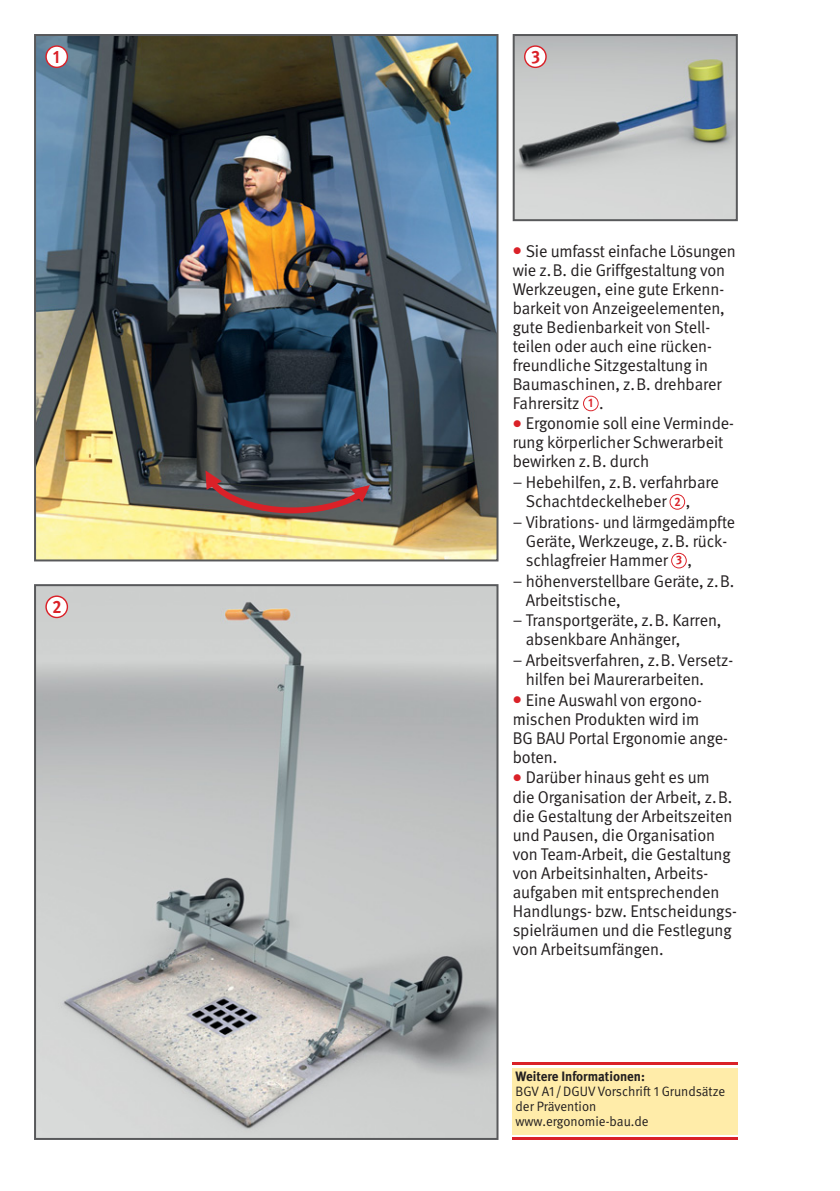
<style>
.page{position:relative;width:840px;height:1191px;background:#fff}
.page>*{position:absolute;margin:0;border:0;box-sizing:border-box;transform-origin:0 0}
.t1{font:700 18px "DGUV Meta";color:#da2128;scale:.9 1}
.t2{font:17px/19px "DGUV Meta";letter-spacing:-.005em;color:#231f20}
.t3{font:13.6px/15px "DGUV Meta";color:#231f20}
.t4{font:700 13.6px "DGUV Meta";color:#231f20}
.t5{font:700 12.4px "DGUV Meta";color:#da2128;scale:.9 1}
.s1{color:#da2128}
</style>
<div class="page">
<img style="left:37px;top:587px;width:458px;height:550px">
<div style="left:34px;top:584px;width:464px;height:556px;border:2px solid #58595b"></div>
<img style="left:37px;top:37px;width:458px;height:521px">
<div style="left:34px;top:34px;width:464px;height:527px;border:2px solid #58595b"></div>
<svg style="left:202px;top:470px;width:169px;height:46px;background:#624a4e"></svg>
<div style="left:512px;top:1068px;width:225px;height:66px;background:#ffeca9"></div>
<hr style="left:512px;top:1062px;width:225px;height:3px;background:#da2128">
<hr style="left:512px;top:1137px;width:225px;height:3px;background:#da2128">
<svg style="left:670px;top:553px;width:16px;height:15px"></svg>
<div style="left:671px;top:554px;width:14px;height:13px;background:#fff;border-radius:50%"></div>
<svg style="left:669px;top:494px;width:15px;height:16px"></svg>
<div style="left:670px;top:495px;width:13px;height:14px;background:#fff;border-radius:50%"></div>
<svg style="left:582px;top:396px;width:16px;height:15px"></svg>
<div style="left:583px;top:397px;width:14px;height:13px;background:#fff;border-radius:50%"></div>
<svg style="left:45px;top:45px;width:23px;height:23px"></svg>
<div style="left:47px;top:47px;width:20px;height:20px;background:#fff;border-radius:50%"></div>
<img style="left:515px;top:37px;width:219px;height:181px">
<div style="left:512px;top:34px;width:225px;height:187px;border:2px solid #58595b"></div>
<svg style="left:45px;top:595px;width:23px;height:23px"></svg>
<div style="left:47px;top:597px;width:20px;height:20px;background:#fff;border-radius:50%"></div>
<svg style="left:523px;top:45px;width:23px;height:23px"></svg>
<div style="left:525px;top:47px;width:20px;height:20px;background:#fff;border-radius:50%"></div>
<p class="t1" style="left:53px;top:50px;width:9px">1</p>
<p class="t1" style="left:52px;top:599px;width:12px">2</p>
<p class="t1" style="left:531px;top:50px;width:11px">3</p>
<p class="t2" style="left:512px;top:242px;width:224px"><span class="s1">●</span> Sie umfasst einfache Lösungen wie z.B. die Griffgestaltung von<br>Werkzeugen, eine gute Erkenn&shy;barkeit von Anzeigeelementen, gute Bedienbarkeit von Stell - teilen oder auch eine rücken&shy;freundliche Sitzgestaltung in<br>Baumaschinen, z.B. drehbarer<br>Fahrersitz .</p>
<p class="t2" style="left:512px;top:415px;width:223px"><span class="s1">●</span> Ergonomie soll eine Verminde&shy;rung körperlicher Schwerarbeit bewirken z.B. durch</p>
<p class="t2" style="left:525px;top:474px;width:194px;text-indent:-13px">− Hebehilfen, z.B. verfahrbare<br>Schachtdeckelheber ,</p>
<p class="t2" style="left:525px;top:514px;width:211px;text-indent:-13px">− Vibrations- und lärmgedämpfte<br>Geräte, Werkzeuge, z.B. rück&shy;schlagfreier Hammer ,</p>
<p class="t2" style="left:525px;top:572px;width:210px;text-indent:-13px">− höhenverstellbare Geräte, z.B.<br>Arbeitstische,</p>
<p class="t2" style="left:525px;top:612px;width:197px;text-indent:-13px">− Transportgeräte, z.B. Karren, absenkbare Anhänger,</p>
<p class="t2" style="left:525px;top:652px;width:209px;text-indent:-13px">− Arbeitsverfahren, z.B. Versetz&shy;hilfen bei Maurerarbeiten.</p>
<p class="t2" style="left:512px;top:691px;width:217px"><span class="s1">●</span> Eine Auswahl von ergono - mischen Produkten wird im<br>BG BAU Portal Ergonomie ange - boten.</p>
<p class="t2" style="left:512px;top:769px;width:225px"><span class="s1">●</span> Darüber hinaus geht es um<br>die Organi sation der Arbeit, z.B. die Gestaltung der Arbeitszeiten und Pausen, die Organisation von Team-Arbeit, die Gestaltung von Arbeitsinhalten, Arbeits - aufgaben mit entsprechenden<br>Handlungs- bzw. Entscheidungs - spiel räumen und die Festlegung von Arbeitsumfängen.</p>
<p class="t5" style="left:588px;top:398px;width:7px">1</p>
<p class="t5" style="left:674px;top:497px;width:8px">2</p>
<p class="t5" style="left:676px;top:555px;width:8px">3</p>
<p class="t4" style="left:515px;top:1071px;width:131px">Weitere Informationen:</p>
<p class="t3" style="left:515px;top:1084px;width:211px">BGV A1 / DGUV Vorschrift 1 Grundsätze der Prävention www.ergonomie-bau.de</p>
</div>
